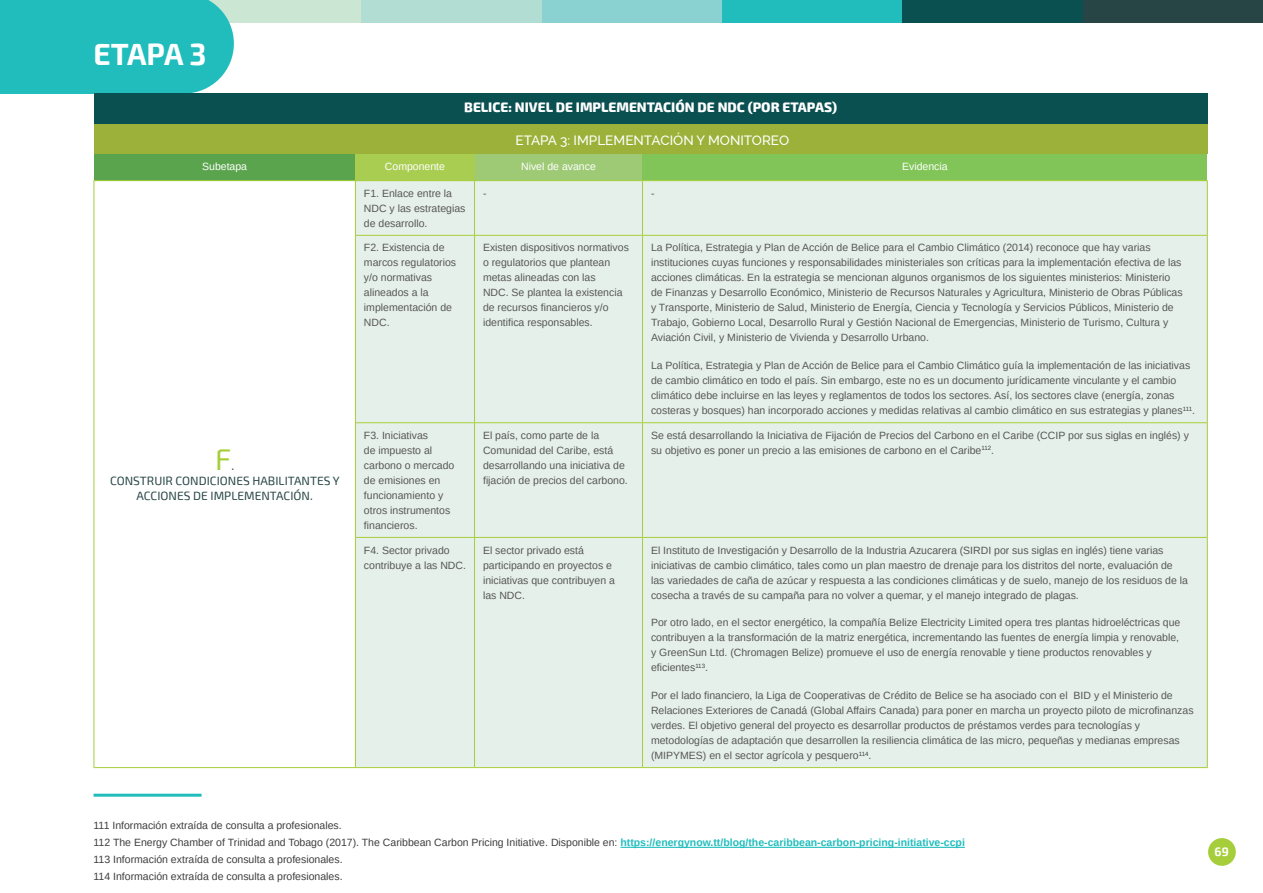
<style>
.page{position:relative;width:1263px;height:893px;background:#fff}
.page>*{position:absolute;margin:0;border:0;box-sizing:border-box;transform-origin:0 0}
._000etapas{font:700 30px "Exo 2";letter-spacing:-.015em;color:#fff}
.tex-intro-concep{font:30px "Exo 2";color:#a6ce3b}
._000tit_tabla_ficha{font:800 13.5px "Exo 2";color:#fff}
.tex-intro-concep-2{font:500 13.5px "Raleway";color:#fff}
.tex-intro-concep-3{font:12px/15px "Exo 2";color:#284545;text-align:center}
.t1{font:700 12px "Exo 2";color:#fff}
._000text_tabla{font:10.5px/15px "Arimo";color:#575756}
._000nota_de_pie{font:10.5px "Arimo";color:#3e3e3f}
._000text_tabla-2{font:10.5px "Arimo";color:#fff}
.s1{font-weight:700;color:#21bdbd}
</style>
<div class="page">
<div style="left:1082px;top:0;width:181px;height:22px;background:#284545"></div>
<div style="left:902px;top:0;width:180px;height:22px;background:#0b5051"></div>
<div style="left:722px;top:0;width:180px;height:22px;background:#21bdbd"></div>
<div style="left:541px;top:0;width:181px;height:22px;background:#89d2d1"></div>
<div style="left:361px;top:0;width:180px;height:22px;background:#b1ddd3"></div>
<div style="left:180px;top:0;width:181px;height:22px;background:#cbe6d3"></div>
<div style="left:1208px;top:838px;width:28px;height:28px;background:#a6ce3b;border-radius:50%"></div>
<div style="left:0;top:0;width:181px;height:94px;background:#21bdbd"></div>
<svg style="left:134px;top:0;width:100px;height:94px"></svg>
<div style="left:94px;top:94px;width:1113px;height:30px;background:#0b5051"></div>
<div style="left:94px;top:124px;width:1113px;height:30px;background:#9cb139"></div>
<div style="left:94px;top:154px;width:261px;height:27px;background:#5aa44d"></div>
<div style="left:355px;top:154px;width:119px;height:27px;background:#a9cd51"></div>
<div style="left:474px;top:154px;width:168px;height:27px;background:#9eca76"></div>
<div style="left:642px;top:154px;width:565px;height:27px;background:#81c559"></div>
<div style="left:356px;top:181px;width:851px;height:586px;background:#e6f0ea"></div>
<hr style="left:94px;top:180px;width:261px;height:1px;background:#a6ce3b">
<hr style="left:94px;top:181px;width:1px;height:54px;background:#a6ce3b">
<hr style="left:94px;top:235px;width:1px;height:188px;background:#a6ce3b">
<hr style="left:94px;top:423px;width:1px;height:114px;background:#a6ce3b">
<hr style="left:94px;top:537px;width:1px;height:230px;background:#a6ce3b">
<hr style="left:355px;top:180px;width:119px;height:1px;background:#a6ce3b">
<hr style="left:355px;top:181px;width:1px;height:54px;background:#a6ce3b">
<hr style="left:474px;top:180px;width:168px;height:1px;background:#a6ce3b">
<hr style="left:474px;top:181px;width:1px;height:54px;background:#a6ce3b">
<hr style="left:642px;top:180px;width:566px;height:1px;background:#a6ce3b">
<hr style="left:642px;top:181px;width:1px;height:54px;background:#a6ce3b">
<hr style="left:1207px;top:181px;width:1px;height:54px;background:#a6ce3b">
<hr style="left:355px;top:235px;width:119px;height:1px;background:#a6ce3b">
<hr style="left:355px;top:236px;width:1px;height:187px;background:#a6ce3b">
<hr style="left:474px;top:235px;width:168px;height:1px;background:#a6ce3b">
<hr style="left:474px;top:236px;width:1px;height:186px;background:#a6ce3b">
<hr style="left:642px;top:235px;width:566px;height:1px;background:#a6ce3b">
<hr style="left:642px;top:236px;width:1px;height:186px;background:#a6ce3b">
<hr style="left:1207px;top:236px;width:1px;height:187px;background:#a6ce3b">
<hr style="left:355px;top:423px;width:1px;height:114px;background:#a6ce3b">
<hr style="left:474px;top:423px;width:1px;height:114px;background:#a6ce3b">
<hr style="left:642px;top:423px;width:1px;height:114px;background:#a6ce3b">
<hr style="left:1207px;top:423px;width:1px;height:114px;background:#a6ce3b">
<hr style="left:355px;top:537px;width:1px;height:230px;background:#a6ce3b">
<hr style="left:474px;top:538px;width:1px;height:229px;background:#a6ce3b">
<hr style="left:642px;top:538px;width:1px;height:229px;background:#a6ce3b">
<hr style="left:1207px;top:537px;width:1px;height:230px;background:#a6ce3b">
<hr style="left:356px;top:422px;width:118px;height:1px;background:#a6ce3b">
<hr style="left:356px;top:537px;width:118px;height:1px;background:#a6ce3b">
<hr style="left:474px;top:422px;width:168px;height:1px;background:#a6ce3b">
<hr style="left:474px;top:537px;width:168px;height:1px;background:#a6ce3b">
<hr style="left:642px;top:422px;width:565px;height:1px;background:#a6ce3b">
<hr style="left:642px;top:537px;width:565px;height:1px;background:#a6ce3b">
<hr style="left:94px;top:767px;width:262px;height:1px;background:#a6ce3b">
<hr style="left:356px;top:767px;width:118px;height:1px;background:#a6ce3b">
<hr style="left:474px;top:767px;width:168px;height:1px;background:#a6ce3b">
<hr style="left:642px;top:767px;width:566px;height:1px;background:#a6ce3b">
<hr style="left:94px;top:794px;width:108px;height:3px;background:#21bdbd">
<hr style="left:620px;top:847px;width:345px;height:1px;background:#21bdbd">
<p class="_000etapas" style="left:94px;top:36px;width:114px">ETAPA 3</p>
<p class="_000tit_tabla_ficha" style="left:464px;top:99px;width:374px">BELICE: NIVEL DE IMPLEMENTACIÓN DE NDC (POR ETAPAS)</p>
<p class="tex-intro-concep-2" style="left:515px;top:133px;width:275px">ETAPA 3: IMPLEMENTACIÓN Y MONITOREO</p>
<p class="_000text_tabla-2" style="left:202px;top:160px;width:46px">Subetapa</p>
<p class="_000text_tabla-2" style="left:385px;top:160px;width:62px">Componente</p>
<p class="_000text_tabla-2" style="left:521px;top:160px;width:76px">Nivel de avance</p>
<p class="_000text_tabla-2" style="left:902px;top:160px;width:47px">Evidencia</p>
<p class="tex-intro-concep" style="left:215px;top:442px;width:18px">F</p>
<p class="tex-intro-concep-3" style="left:231px;top:458px;width:4px">.</p>
<p class="tex-intro-concep-3" style="left:110px;top:473px;width:231px">CONSTRUIR CONDICIONES HABILITANTES Y<br>ACCIONES DE IMPLEMENTACIÓN.</p>
<p class="_000text_tabla" style="left:364px;top:186px;width:103px">F1. Enlace entre la<br>NDC y las estrategias de desarrollo.</p>
<p class="_000text_tabla" style="left:483px;top:186px;width:5px">-</p>
<p class="_000text_tabla" style="left:651px;top:186px;width:5px">-</p>
<p class="_000text_tabla" style="left:364px;top:240px;width:94px">F2. Existencia de marcos regulatorios y/o normativas alineados a la implementación de<br>NDC.</p>
<p class="_000text_tabla" style="left:483px;top:240px;width:147px">Existen dispositivos normativos o regulatorios que plantean metas alineadas con las<br>NDC. Se plantea la existencia de recursos financieros y/o identifica responsables.</p>
<p class="_000text_tabla" style="left:651px;top:240px;width:533px">La Política, Estrategia y Plan de Acción de Belice para el Cambio Climático (2014) reconoce que hay varias instituciones cuyas funciones y responsabilidades ministeriales son críticas para la implementación efectiva de las acciones climáticas. En la estrategia se mencionan algunos organismos de los siguientes ministerios: Ministerio de Finanzas y Desarrollo Económico, Ministerio de Recursos Naturales y Agricultura, Ministerio de Obras Públicas y Transporte, Ministerio de Salud, Ministerio de Energía, Ciencia y Tecnología y Servicios Públicos, Ministerio de Trabajo, Gobierno Local, Desarrollo Rural y Gestión Nacional de Emergencias, Ministerio de Turismo, Cultura y Aviación Civil, y Ministerio de Vivienda y Desarrollo Urbano.</p>
<p class="_000text_tabla" style="left:651px;top:358px;width:545px">La Política, Estrategia y Plan de Acción de Belice para el Cambio Climático guía la implementación de las iniciativas de cambio climático en todo el país. Sin embargo, este no es un documento jurídicamente vinculante y el cambio climático debe incluirse en las leyes y reglamentos de todos los sectores. Así, los sectores clave (energía, zonas costeras y bosques) han incorporado acciones y medidas relativas al cambio climático en sus estrategias y planes<sup>111</sup>.</p>
<p class="_000text_tabla" style="left:364px;top:428px;width:92px">F3. Iniciativas<br>de impuesto al carbono o mercado de emisiones en funcionamiento y otros instrumentos financieros.</p>
<p class="_000text_tabla" style="left:483px;top:428px;width:146px">El país, como parte de la<br>Comunidad del Caribe, está desarrollando una iniciativa de fijación de precios del carbono.</p>
<p class="_000text_tabla" style="left:651px;top:428px;width:539px">Se está desarrollando la Iniciativa de Fijación de Precios del Carbono en el Caribe (CCIP por sus siglas en inglés) y su objetivo es poner un precio a las emisiones de carbono en el Caribe<sup>112</sup>.</p>
<p class="_000text_tabla" style="left:364px;top:542px;width:104px">F4. Sector privado contribuye a las NDC.</p>
<p class="_000text_tabla" style="left:483px;top:542px;width:133px">El sector privado está participando en proyectos e iniciativas que contribuyen a las NDC.</p>
<p class="_000text_tabla" style="left:651px;top:542px;width:538px">El Instituto de Investigación y Desarrollo de la Industria Azucarera (SIRDI por sus siglas en inglés) tiene varias iniciativas de cambio climático, tales como un plan maestro de drenaje para los distritos del norte, evaluación de las variedades de caña de azúcar y respuesta a las condiciones climáticas y de suelo, manejo de los residuos de la cosecha a través de su campaña para no volver a quemar, y el manejo integrado de plagas.</p>
<p class="_000text_tabla" style="left:651px;top:615px;width:531px">Por otro lado, en el sector energético, la compañía Belize Electricity Limited opera tres plantas hidroeléctricas que contribuyen a la transformación de la matriz energética, incrementando las fuentes de energía limpia y renovable, y GreenSun Ltd. (Chromagen Belize) promueve el uso de energía renovable y tiene productos renovables y eficientes<sup>113</sup>.</p>
<p class="_000text_tabla" style="left:651px;top:688px;width:544px">Por el lado financiero, la Liga de Cooperativas de Crédito de Belice se ha asociado con el BID y el Ministerio de Relaciones Exteriores de Canadá (Global Affairs Canada) para poner en marcha un proyecto piloto de microfinanzas verdes. El objetivo general del proyecto es desarrollar productos de préstamos verdes para tecnologías y metodologías de adaptación que desarrollen la resiliencia climática de las micro, pequeñas y medianas empresas (MIPYMES) en el sector agrícola y pesquero<sup>114</sup>.</p>
<p class="_000nota_de_pie" style="left:94px;top:819px;width:250px">111 Información extraída de consulta a profesionales.</p>
<p class="_000nota_de_pie" style="left:94px;top:836px;width:873px">112 The Energy Chamber of Trinidad and Tobago (2017). The Caribbean Carbon Pricing Initiative. Disponible en: <span class="s1">https://energynow.tt/blog/the-caribbean-carbon-pricing-initiative-ccpi</span></p>
<p class="_000nota_de_pie" style="left:94px;top:853px;width:251px">113 Información extraída de consulta a profesionales.</p>
<p class="_000nota_de_pie" style="left:94px;top:870px;width:251px">114 Información extraída de consulta a profesionales.</p>
<p class="t1" style="left:1214px;top:844px;width:16px">69</p>
</div>
